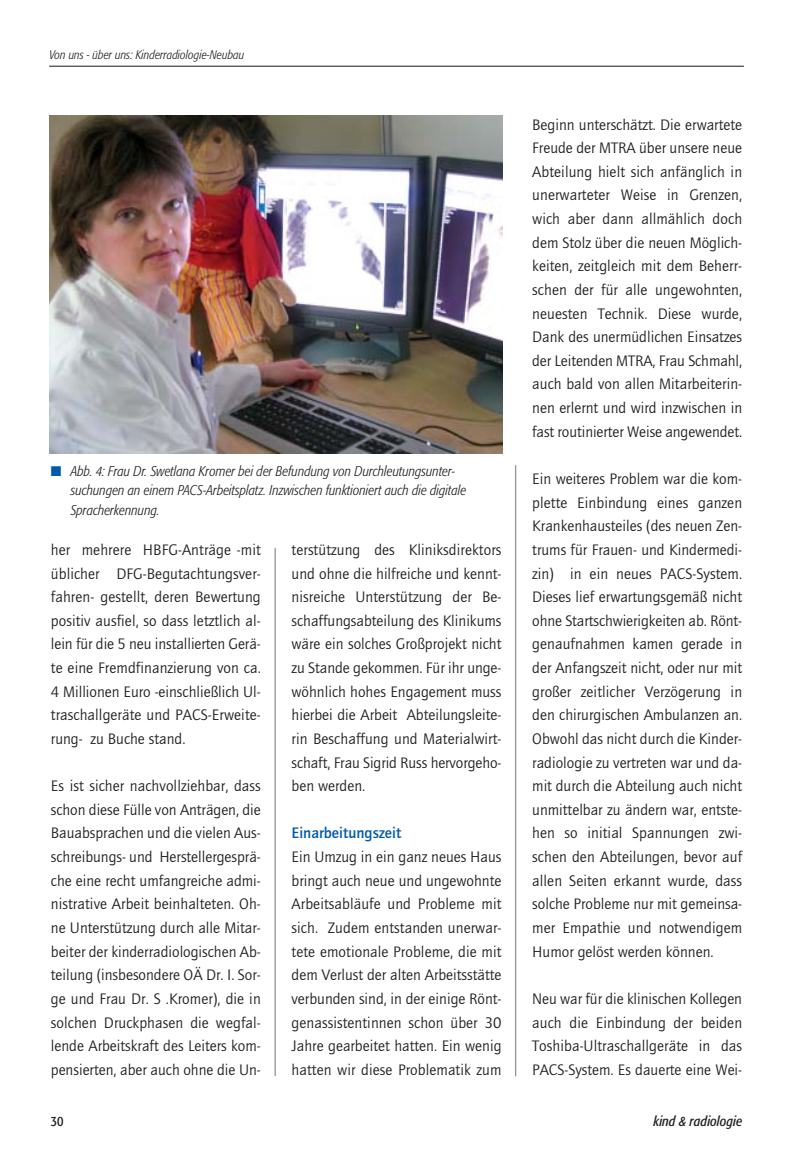
<style>
.page{position:relative;width:794px;height:1171px;background:#fff}
.page>*{position:absolute;margin:0;border:0;box-sizing:border-box;transform-origin:0 0}
.t1{font:15.75px/23.6px "Quay";color:#231f20;text-align:justify}
.t2{font:700 15.75px "Quay";color:#005aaa}
.t3{font:italic 300 condensed 14px/19.2px "Formata";color:#231f20}
.t4{font:italic condensed 14px "Formata";color:#231f20}
.t5{font:condensed 14px "Formata";color:#231f20}
.t6{font:italic 300 condensed 12.25px "Formata";color:#231f20}
.s1{color:#005aaa}
</style>
<div class="page">
<hr style="left:49px;top:66px;width:695px;height:1px;background:#231f20">
<hr style="left:274px;top:548px;width:2px;height:528px;background:#939598">
<hr style="left:515px;top:465px;width:1px;height:611px;background:#939598">
<img style="left:49px;top:116px;width:453px;height:337px">
<p class="t6" style="left:49px;top:50px;width:197px">Von uns - über uns: Kinderradiologie-Neubau</p>
<p class="t3" style="left:71px;top:462px;width:397px;text-indent:-20px"><span class="s1">■</span> Abb. 4: Frau Dr. Swetlana Kromer bei der Befundung von Durchleutungsunter&shy;suchungen an einem PACS-Arbeitsplatz. Inzwischen funktioniert auch die digitale<br>Spracherkennung.</p>
<p class="t1" style="left:51px;top:539px;width:211px">her mehrere HBFG-Anträge -mit üblicher DFG-Begutachtungsver&shy;fahren- gestellt, deren Bewertung positiv ausfiel, so dass letztlich al&shy;lein für die 5 neu installierten Gerä&shy;te eine Fremdfinanzierung von ca.<br>4 Millionen Euro -einschließlich Ul&shy;traschallgeräte und PACS-Erweite&shy;rung- zu Buche stand.</p>
<p class="t1" style="left:51px;top:775px;width:211px">Es ist sicher nachvollziehbar, dass schon diese Fülle von Anträgen, die Bauabsprachen und die vielen Aus&shy;schreibungs- und Herstellergesprä&shy;che eine recht umfangreiche admi&shy;nistrative Arbeit beinhalteten. Oh&shy;ne Unterstützung durch alle Mitar&shy;beiter der kinderradiologischen Ab&shy;teilung (insbesondere OÄ Dr. I. Sor&shy;ge und Frau Dr. S .Kromer), die in solchen Druckphasen die wegfal&shy;lende Arbeitskraft des Leiters kom&shy;pensierten, aber auch ohne die Un-</p>
<p class="t1" style="left:291px;top:539px;width:211px">terstützung des Kliniksdirektors und ohne die hilfreiche und kennt&shy;nisreiche Unterstützung der Be&shy;schaffungsabteilung des Klinikums wäre ein solches Großprojekt nicht zu Stande gekommen. Für ihr unge&shy;wöhnlich hohes Engagement muss hierbei die Arbeit Abteilungsleite&shy;rin Beschaffung und Materialwirt&shy;schaft, Frau Sigrid Russ hervorgeho&shy;ben werden.</p>
<p class="t2" style="left:291px;top:827px;width:111px">Einarbeitungszeit</p>
<p class="t1" style="left:291px;top:846px;width:211px">Ein Umzug in ein ganz neues Haus bringt auch neue und ungewohnte Arbeitsabläufe und Probleme mit sich. Zudem entstanden unerwar&shy;tete emotionale Probleme, die mit dem Verlust der alten Arbeitsstätte verbunden sind, in der einige Rönt&shy;genassistentinnen schon über 30<br>Jahre gearbeitet hatten. Ein wenig hatten wir diese Problematik zum</p>
<p class="t1" style="left:532px;top:114px;width:211px">Beginn unterschätzt. Die erwartete Freude der MTRA über unsere neue Abteilung hielt sich anfänglich in unerwarteter Weise in Grenzen, wich aber dann allmählich doch dem Stolz über die neuen Möglich&shy;keiten, zeitgleich mit dem Beherr&shy;schen der für alle ungewohnten, neuesten Technik. Diese wurde, Dank des unermüdlichen Einsatzes der Leitenden MTRA, Frau Schmahl, auch bald von allen Mitarbeiterin&shy;nen erlernt und wird inzwischen in fast routinierter Weise angewendet.</p>
<p class="t1" style="left:532px;top:468px;width:211px">Ein weiteres Problem war die kom&shy;plette Einbindung eines ganzen Krankenhausteiles (des neuen Zen&shy;trums für Frauen- und Kindermedi&shy;zin) in ein neues PACS-System.<br>Dieses lief erwartungsgemäß nicht ohne Startschwierigkeiten ab. Rönt&shy;genaufnahmen kamen gerade in der Anfangszeit nicht, oder nur mit großer zeitlicher Verzögerung in den chirurgischen Ambulanzen an.<br>Obwohl das nicht durch die Kinder&shy;radiologie zu vertreten war und da&shy;mit durch die Abteilung auch nicht unmittelbar zu ändern war, entste&shy;hen so initial Spannungen zwi&shy;schen den Abteilungen, bevor auf allen Seiten erkannt wurde, dass solche Probleme nur mit gemeinsa&shy;mer Empathie und notwendigem Humor gelöst werden können.</p>
<p class="t1" style="left:532px;top:988px;width:211px">Neu war für die klinischen Kollegen auch die Einbindung der beiden Toshiba-Ultraschallgeräte in das PACS-System. Es dauerte eine Wei-</p>
<p class="t5" style="left:51px;top:1115px;width:14px">30</p>
<p class="t4" style="left:653px;top:1115px;width:90px">kind &amp; radiologie</p>
</div>
